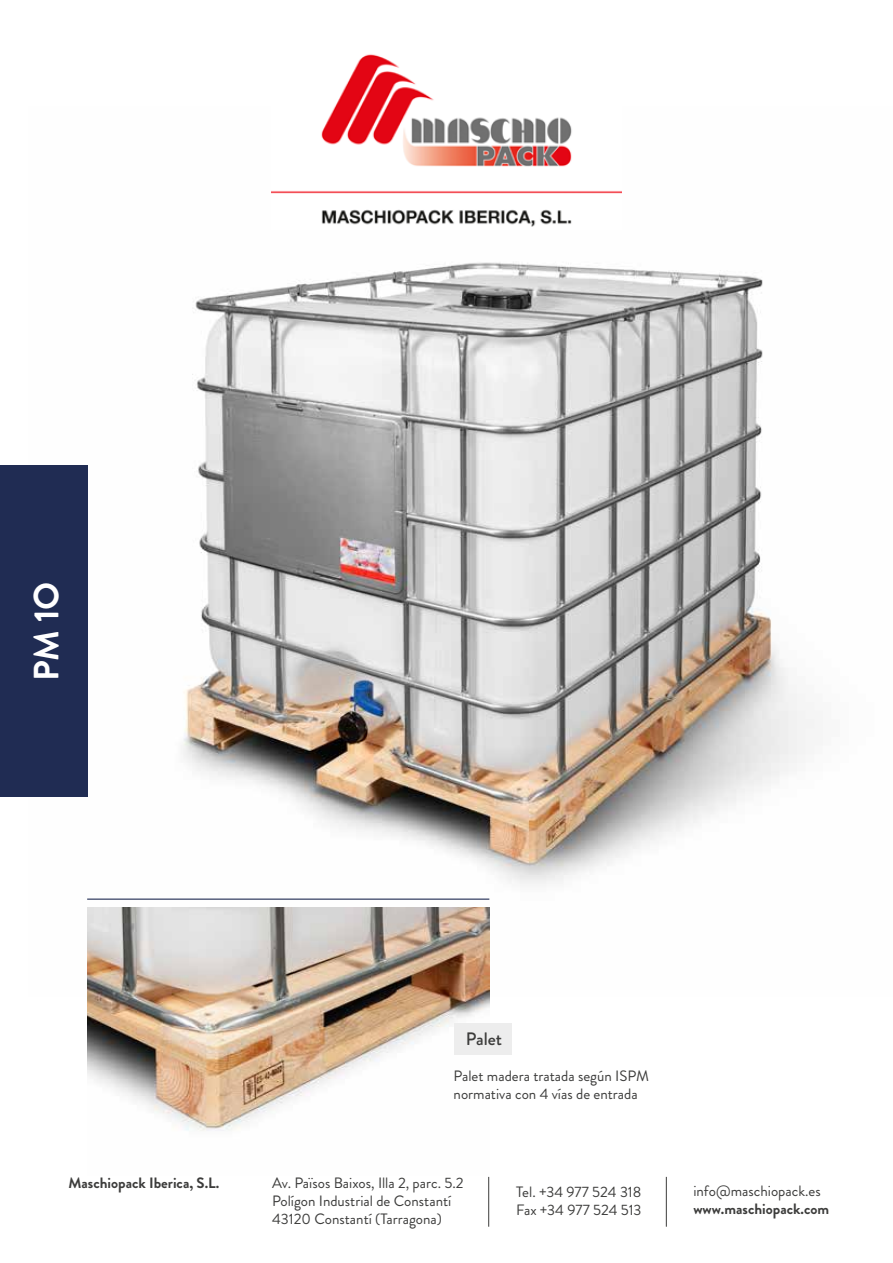
<style>
.page{position:relative;width:893px;height:1263px;background:#fff}
.page>*{position:absolute;margin:0;border:0;box-sizing:border-box;transform-origin:0 0}
.t1{font:700 35.1px "Brandon Grotesque";color:#fff}
.t2{font:500 18px "Brandon Grotesque";color:#3c3c3b}
.t3{font:15px/18px "Brandon Grotesque";color:#3c3c3b}
.t4{font:700 15px "Brandon Grotesque";color:#3c3c3b}
</style>
<div class="page">
<img style="left:28px;top:191px;width:787px;height:806px">
<img style="left:87px;top:908px;width:402px;height:223px">
<hr style="left:87px;top:898px;width:402px;height:2px;background:#202c53">
<div style="left:0;top:466px;width:87px;height:331px;background:#202c53"></div>
<div style="left:454px;top:1024px;width:58px;height:31px;background:#ededed"></div>
<img style="left:272px;top:54px;width:349px;height:176px">
<hr style="left:488px;top:1177px;width:1px;height:50px;background:#3c3c3b">
<hr style="left:666px;top:1177px;width:1px;height:50px;background:#3c3c3b">
<h1 class="t1" style="left:22px;top:681px;width:101px;rotate:-90deg">PM 1O</h1>
<p class="t4" style="left:69px;top:1173px;width:152px">Maschiopack Iberica, S.L.</p>
<p class="t2" style="left:466px;top:1026px;width:38px">Palet</p>
<p class="t3" style="left:454px;top:1067px;width:197px">Palet madera tratada según ISPM normativa con 4 vías de entrada</p>
<p class="t3" style="left:272px;top:1174px;width:193px">Av. Països Baixos, Illa 2, parc. 5.2<br>Polígon Industrial de Constantí<br>43120 Constantí (Tarragona)</p>
<p class="t3" style="left:516px;top:1183px;width:127px">Tel. +34 977 524 318<br>Fax +34 977 524 513</p>
<p class="t3" style="left:693px;top:1182px;width:129px">info@maschiopack.es</p>
<p class="t4" style="left:693px;top:1199px;width:137px">www.maschiopack.com</p>
</div>
